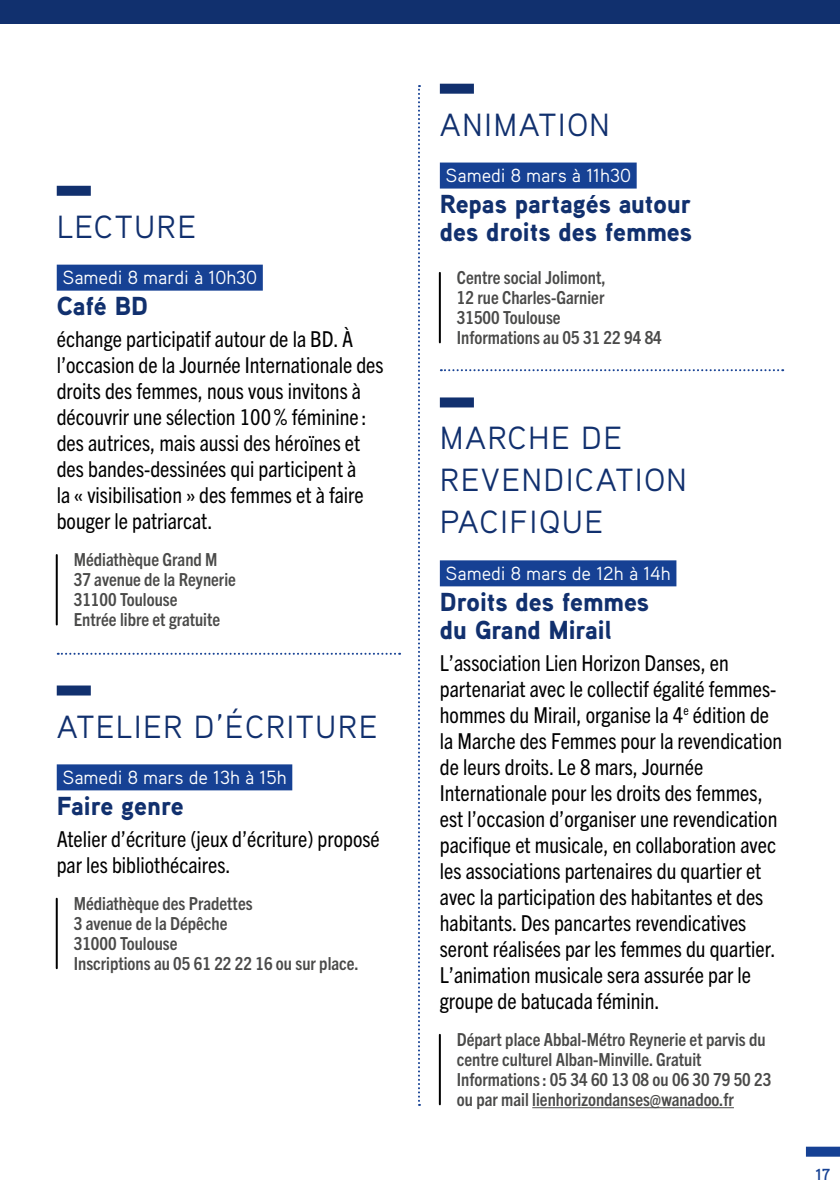
<style>
.page{position:relative;width:840px;height:1191px;background:#fff}
.page>*{position:absolute;margin:0;border:0;box-sizing:border-box;transform-origin:0 0}
.t1{font:32px/42px "Aaux Pro";letter-spacing:.04em;color:#11306e}
.t2{font:900 26px/28px "Aaux Pro";color:#11306e}
.t3{font:condensed 22px/26px "Trade Gothic Next LT Pro";color:#000}
.t4{font:19px "Aaux Pro";color:#fff}
.t5{font:700 condensed 18px/20px "Trade Gothic Next LT Pro";color:#4a4a49}
.t6{font:700 16px "Aaux Pro";color:#164194}
</style>
<div class="page">
<div style="left:0;top:0;width:839px;height:24px;background:#11306e"></div>
<svg style="left:418px;top:85px;width:2px;height:1021px"></svg>
<svg style="left:58px;top:653px;width:342px;height:2px"></svg>
<div style="left:57px;top:265px;width:206px;height:26px;background:#164194"></div>
<hr style="left:56px;top:555px;width:2px;height:69px;background:#000">
<div style="left:57px;top:186px;width:34px;height:10px;background:#11306e"></div>
<div style="left:439px;top:162px;width:197px;height:26px;background:#164194"></div>
<hr style="left:438px;top:273px;width:2px;height:69px;background:#000">
<div style="left:439px;top:84px;width:34px;height:10px;background:#11306e"></div>
<div style="left:439px;top:560px;width:237px;height:26px;background:#164194"></div>
<hr style="left:438px;top:1034px;width:2px;height:70px;background:#000">
<hr style="left:532px;top:1107px;width:201px;height:1px;background:#4a4a49">
<div style="left:439px;top:397px;width:34px;height:10px;background:#11306e"></div>
<div style="left:57px;top:764px;width:235px;height:26px;background:#164194"></div>
<hr style="left:56px;top:898px;width:2px;height:70px;background:#000">
<div style="left:57px;top:685px;width:34px;height:10px;background:#11306e"></div>
<svg style="left:440px;top:369px;width:342px;height:2px"></svg>
<div style="left:805px;top:1146px;width:34px;height:10px;background:#164194"></div>
<h1 class="t1" style="left:57px;top:205px;width:141px">LECTURE</h1>
<p class="t4" style="left:62px;top:266px;width:196px">Samedi 8 mardi à 10h30</p>
<p class="t2" style="left:57px;top:291px;width:93px">Café BD</p>
<p class="t3" style="left:57px;top:325px;width:328px">échange participatif autour de la BD. À l’occasion de la Journée Internationale des droits des femmes, nous vous invitons à découvrir une sélection 100% féminine : des autrices, mais aussi des héroïnes et des bandes-dessinées qui participent à<br>la « visibilisation » des femmes et à faire bouger le patriarcat.</p>
<p class="t5" style="left:74px;top:548px;width:164px">Médiathèque Grand M<br>37 avenue de la Reynerie<br>31100 Toulouse<br>Entrée libre et gratuite</p>
<h1 class="t1" style="left:57px;top:704px;width:322px">ATELIER D’ÉCRITURE</h1>
<p class="t4" style="left:62px;top:765px;width:225px">Samedi 8 mars de 13h à 15h</p>
<p class="t2" style="left:57px;top:791px;width:128px">Faire genre</p>
<p class="t3" style="left:57px;top:824px;width:324px">Atelier d’écriture (jeux d’écriture) proposé par les bibliothécaires.</p>
<p class="t5" style="left:74px;top:892px;width:286px">Médiathèque des Pradettes<br>3 avenue de la Dépêche<br>31000 Toulouse<br>Inscriptions au 05 61 22 22 16 ou sur place.</p>
<h1 class="t1" style="left:439px;top:103px;width:171px">ANIMATION</h1>
<p class="t4" style="left:445px;top:164px;width:187px">Samedi 8 mars à 11h30</p>
<p class="t2" style="left:439px;top:189px;width:253px">Repas partagés autour des droits des femmes</p>
<p class="t5" style="left:456px;top:266px;width:206px">Centre social Jolimont,<br>12 rue Charles-Garnier<br>31500 Toulouse<br>Informations au 05 31 22 94 84</p>
<h1 class="t1" style="left:439px;top:416px;width:248px">MARCHE DE<br>REVENDICATION<br>PACIFIQUE</h1>
<p class="t4" style="left:445px;top:561px;width:226px">Samedi 8 mars de 12h à 14h</p>
<p class="t2" style="left:439px;top:587px;width:211px">Droits des femmes du Grand Mirail</p>
<p class="t3" style="left:439px;top:648px;width:343px">L’association Lien Horizon Danses, en partenariat avec le collectif égalité femmes&shy;hommes du Mirail, organise la 4<sup>e</sup> édition de la Marche des Femmes pour la revendication de leurs droits. Le 8 mars, Journée Internationale pour les droits des femmes, est l’occasion d’organiser une revendication pacifique et musicale, en collaboration avec les associations partenaires du quartier et avec la participation des habitantes et des habitants. Des pancartes revendicatives seront réalisées par les femmes du quartier.<br>L’animation musicale sera assurée par le groupe de batucada féminin.</p>
<p class="t5" style="left:456px;top:1028px;width:316px">Départ place Abbal-Métro Reynerie et parvis du centre culturel Alban-Minville. Gratuit Informations : 05 34 60 13 08 ou 06 30 79 50 23 ou par mail lienhorizondanses@wanadoo.fr</p>
<p class="t6" style="left:815px;top:1163px;width:16px">17</p>
</div>
